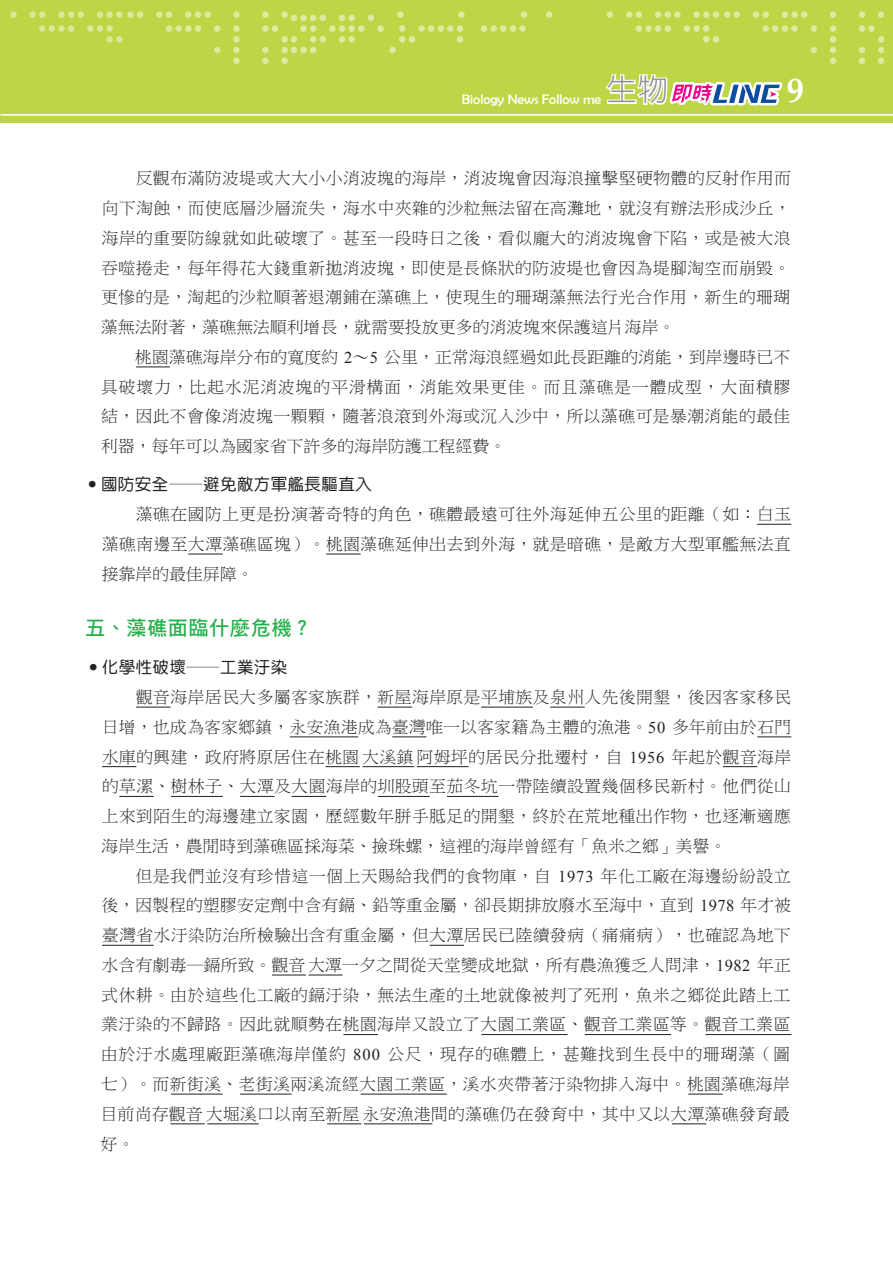
<style>
.page{position:relative;width:893px;height:1263px;background:#fff}
.page>*{position:absolute;margin:0;border:0;box-sizing:border-box;transform-origin:0 0}
.t1{font:700 34.05px "Book Antiqua";color:#fff}
.t2{font:300 30.9px "AR Hei B5";color:#8a8c8f}
.t3{font:20.25px "DF Hei Std W7";letter-spacing:.025em;color:#23b24b}
.t4{font:16.5px/29.7px "DF Biao Song Std W4";letter-spacing:.04em;color:#231f20;text-align:justify}
.t5{font:16.5px "DF Yuan Std W5";letter-spacing:.025em;color:#231f20}
.t6{font:13.8px "Berlin Sans FB";color:#fff}
.s1{font-family:"Times New Roman"}
.s2{font-family:"Yyya Su 1 Normal"}
</style>
<div class="page">
<hr style="left:136px;top:367px;width:34px;height:1px;background:#231f20">
<hr style="left:757px;top:524px;width:34px;height:1px;background:#231f20">
<hr style="left:188px;top:554px;width:35px;height:1px;background:#231f20">
<hr style="left:326px;top:554px;width:35px;height:1px;background:#231f20">
<hr style="left:136px;top:707px;width:35px;height:1px;background:#231f20">
<hr style="left:378px;top:707px;width:34px;height:1px;background:#231f20">
<hr style="left:481px;top:707px;width:52px;height:1px;background:#231f20">
<hr style="left:550px;top:707px;width:35px;height:1px;background:#231f20">
<hr style="left:290px;top:737px;width:68px;height:1px;background:#231f20">
<hr style="left:392px;top:737px;width:34px;height:1px;background:#231f20">
<hr style="left:757px;top:737px;width:34px;height:1px;background:#231f20">
<hr style="left:102px;top:766px;width:34px;height:1px;background:#231f20">
<hr style="left:325px;top:766px;width:35px;height:1px;background:#231f20">
<hr style="left:363px;top:766px;width:51px;height:1px;background:#231f20">
<hr style="left:417px;top:766px;width:51px;height:1px;background:#231f20">
<hr style="left:723px;top:766px;width:34px;height:1px;background:#231f20">
<hr style="left:119px;top:796px;width:35px;height:1px;background:#231f20">
<hr style="left:171px;top:796px;width:52px;height:1px;background:#231f20">
<hr style="left:240px;top:796px;width:34px;height:1px;background:#231f20">
<hr style="left:292px;top:796px;width:34px;height:1px;background:#231f20">
<hr style="left:378px;top:796px;width:52px;height:1px;background:#231f20">
<hr style="left:447px;top:796px;width:52px;height:1px;background:#231f20">
<hr style="left:102px;top:945px;width:52px;height:1px;background:#231f20">
<hr style="left:430px;top:945px;width:34px;height:1px;background:#231f20">
<hr style="left:272px;top:975px;width:34px;height:1px;background:#231f20">
<hr style="left:309px;top:975px;width:34px;height:1px;background:#231f20">
<hr style="left:343px;top:1034px;width:35px;height:1px;background:#231f20">
<hr style="left:481px;top:1034px;width:87px;height:1px;background:#231f20">
<hr style="left:585px;top:1034px;width:86px;height:1px;background:#231f20">
<hr style="left:705px;top:1034px;width:86px;height:1px;background:#231f20">
<hr style="left:171px;top:1094px;width:52px;height:1px;background:#231f20">
<hr style="left:240px;top:1094px;width:52px;height:1px;background:#231f20">
<hr style="left:361px;top:1094px;width:86px;height:1px;background:#231f20">
<hr style="left:688px;top:1094px;width:35px;height:1px;background:#231f20">
<hr style="left:170px;top:1123px;width:35px;height:1px;background:#231f20">
<hr style="left:207px;top:1123px;width:52px;height:1px;background:#231f20">
<hr style="left:327px;top:1123px;width:34px;height:1px;background:#231f20">
<hr style="left:364px;top:1123px;width:68px;height:1px;background:#231f20">
<hr style="left:672px;top:1123px;width:34px;height:1px;background:#231f20">
<div style="left:0;top:0;width:893px;height:123px;background:#bcd646"></div>
<img style="left:10px;top:11px;width:874px;height:52px">
<hr style="left:1px;top:114px;width:892px;height:2px;background:#fff">
<svg style="left:606px;top:74px;width:177px;height:32px"></svg>
<h2 class="t2" style="left:607px;top:74px;width:63px">生物</h2>
<h1 class="t1" style="left:787px;top:67px;width:19px">9</h1>
<p class="t6" style="left:462px;top:92px;width:141px">Biology News Follow me</p>
<p class="t4" style="left:101px;top:163px;width:691px;text-indent:35px">反觀布滿防波堤或大大小小消波塊的海岸，消波塊會因海浪撞擊堅硬物體的反射作用而向下淘蝕，而使底層沙層流失，海水中夾雜的沙粒無法留在高灘地，就沒有辦法形成沙丘，海岸的重要防線就如此破壞了。甚至一段時日之後，看似龐大的消波塊會下陷，或是被大浪吞噬捲走，每年得花大錢重新拋消波塊，即使是長條狀的防波堤也會因為堤腳淘空而崩毀。更慘的是，淘起的沙粒順著退潮鋪在藻礁上，使現生的珊瑚藻無法行光合作用，新生的珊瑚藻無法附著，藻礁無法順利增長，就需要投放更多的消波塊來保護這片海岸。</p>
<p class="t4" style="left:101px;top:342px;width:691px;text-indent:34px">桃園藻礁海岸分布的寬度約 <span class="s1">2</span>∼<span class="s1">5</span> 公里，正常海浪經過如此長距離的消能，到岸邊時已不具破壞力，比起水泥消波塊的平滑構面，消能效果更佳。而且藻礁是一體成型，大面積膠結，因此不會像消波塊一顆顆，隨著浪滾到外海或沉入沙中，所以藻礁可是暴潮消能的最佳利器，每年可以為國家省下許多的海岸防護工程經費。</p>
<p class="t5" style="left:84px;top:475px;width:289px"><span class="s2">6</span>國防安全―避免敵方軍艦長驅直入</p>
<p class="t4" style="left:102px;top:499px;width:691px;text-indent:34px">藻礁在國防上更是扮演著奇特的角色，礁體最遠可往外海延伸五公里的距離（如：白玉藻礁南邊至大潭藻礁區塊）。桃園藻礁延伸出去到外海，就是暗礁，是敵方大型軍艦無法直接靠岸的最佳屏障。</p>
<p class="t3" style="left:85px;top:616px;width:229px">五、藻礁面臨什麼危機？</p>
<p class="t5" style="left:85px;top:658px;width:204px"><span class="s2">6</span>化學性破壞―工業汙染</p>
<p class="t4" style="left:102px;top:682px;width:691px;text-indent:34px">觀音海岸居民大多屬客家族群，新屋海岸原是平埔族及泉州人先後開墾，後因客家移民日增，也成為客家鄉鎮，永安漁港成為臺灣唯一以客家籍為主體的漁港。<span class="s1">50</span> 多年前由於石門水庫的興建，政府將原居住在桃園大溪鎮阿姆坪的居民分批遷村，自 <span class="s1">1956</span> 年起於觀音海岸的草漯、樹林子、大潭及大園海岸的圳股頭至茄冬坑一帶陸續設置幾個移民新村。他們從山上來到陌生的海邊建立家園，歷經數年胼手胝足的開墾，終於在荒地種出作物，也逐漸適應海岸生活，農閒時到藻礁區採海菜、撿珠螺，這裡的海岸曾經有「魚米之鄉」美譽。</p>
<p class="t4" style="left:101px;top:860px;width:692px;text-indent:35px">但是我們並沒有珍惜這一個上天賜給我們的食物庫，自 <span class="s1">1973</span> 年化工廠在海邊紛紛設立後，因製程的塑膠安定劑中含有鎘、鉛等重金屬，卻長期排放廢水至海中，直到 <span class="s1">1978</span> 年才被臺灣省水汙染防治所檢驗出含有重金屬，但大潭居民已陸續發病（痛痛病），也確認為地下水含有劇毒─鎘所致。觀音大潭一夕之間從天堂變成地獄，所有農漁獲乏人問津，<span class="s1">1982</span> 年正式休耕。由於這些化工廠的鎘汙染，無法生產的土地就像被判了死刑，魚米之鄉從此踏上工業汙染的不歸路。因此就順勢在桃園海岸又設立了大園工業區、觀音工業區等。觀音工業區由於汙水處理廠距藻礁海岸僅約 <span class="s1">800</span> 公尺，現存的礁體上，甚難找到生長中的珊瑚藻（圖七）。而新街溪、老街溪兩溪流經大園工業區，溪水夾帶著汙染物排入海中。桃園藻礁海岸目前尚存觀音大堀溪口以南至新屋永安漁港間的藻礁仍在發育中，其中又以大潭藻礁發育最好。</p>
</div>
